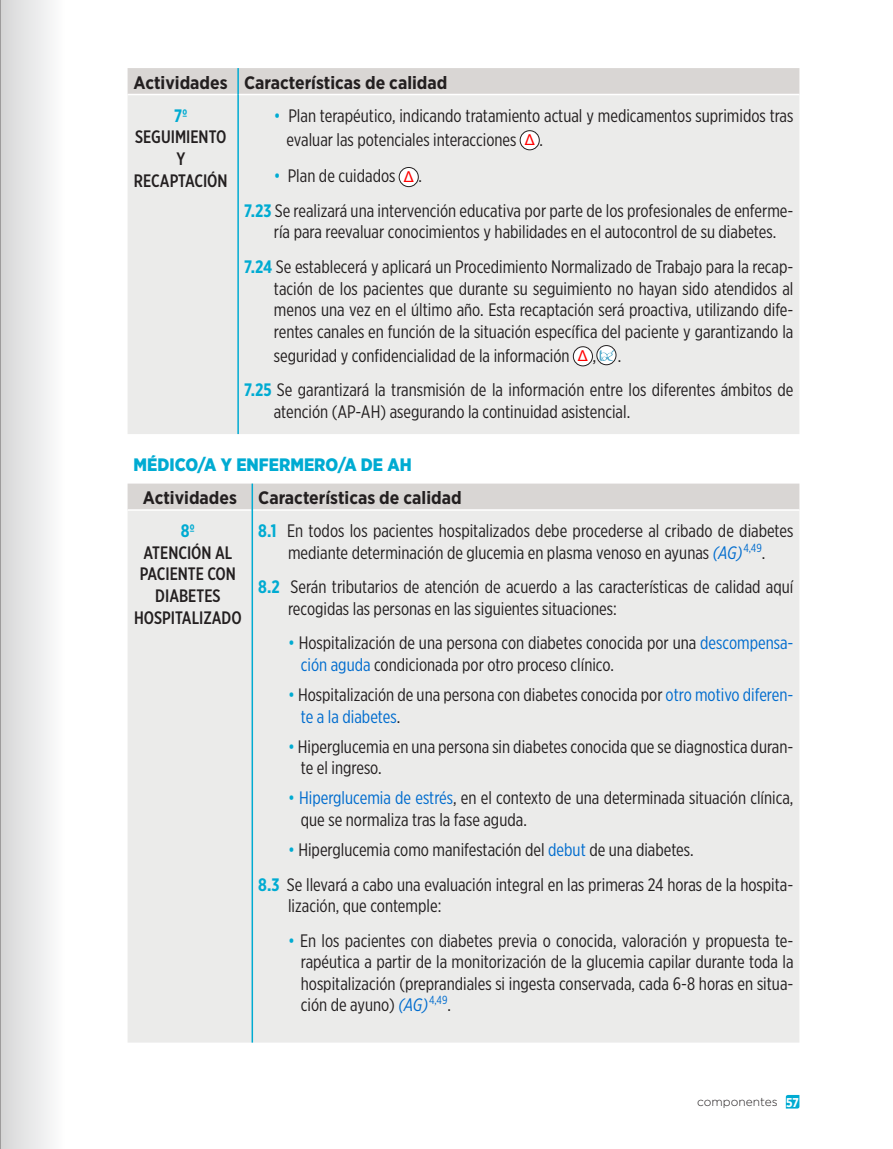
<style>
.page{position:relative;width:893px;height:1149px;background:#fff}
.page>*{position:absolute;margin:0;border:0;box-sizing:border-box;transform-origin:0 0}
.t1{font:18px/21.6px "Gotham X Narrow";color:#231f20}
.t2{font:700 18px "Gotham Narrow";color:#231f20}
.t3{font:500 18px/21.6px "Gotham X Narrow";color:#231f20;text-align:center}
.Heading_1{font:900 18px "Gotham Narrow";color:#00abd2}
.t4{font:700 18px "Gotham X Narrow";color:#00abd2}
.t5{font:18px "Gotham Narrow";color:#231f20}
.t6{font:15px "Arial";color:#f00}
.t7{font:300 12px "Gotham";color:#231f20}
.s1{color:#00abd2}
.s2{font-weight:700;color:#00abd2}
.s3{font-family:"Gotham X Narrow"}
.s4{font-style:italic;color:#006cce}
.s5{color:#006cce}
.s6{font-family:"Gotham X Narrow";font-weight:700;font-size:12.75px;color:#fff}
</style>
<div class="page">
<svg style="left:786px;top:1094px;width:13px;height:14px"></svg>
<div style="left:128px;top:68px;width:671px;height:26px;background:#d9d6d4"></div>
<div style="left:128px;top:95px;width:671px;height:339px;background:#ebebea"></div>
<hr style="left:237px;top:68px;width:2px;height:26px;background:#00abd2">
<hr style="left:237px;top:94px;width:2px;height:340px;background:#00abd2">
<div style="left:520px;top:131px;width:19px;height:19px;background:#fff;border-radius:50%"></div>
<div style="left:520px;top:130px;width:19px;height:20px;border:1px solid #231f20;border-radius:50%"></div>
<div style="left:399px;top:167px;width:19px;height:19px;background:#fff;border-radius:50%"></div>
<div style="left:399px;top:167px;width:19px;height:20px;border:1px solid #231f20;border-radius:50%"></div>
<div style="left:573px;top:346px;width:19px;height:20px;background:#fff;border-radius:50%"></div>
<div style="left:573px;top:346px;width:20px;height:20px;border:1px solid #231f20;border-radius:50%"></div>
<svg style="left:597px;top:345px;width:19px;height:19px"></svg>
<div style="left:597px;top:345px;width:19px;height:20px;border:1px solid #231f20;border-radius:50%"></div>
<svg style="left:600px;top:350px;width:14px;height:11px"></svg>
<div style="left:128px;top:510px;width:671px;height:532px;background:#ebebea"></div>
<svg style="left:128px;top:483px;width:671px;height:27px;background:#dad7d6"></svg>
<hr style="left:252px;top:510px;width:1px;height:532px;background:#00abd2">
<div style="left:0;top:0;width:72px;height:1148px;background:linear-gradient(to right,#d5d5d6,#fff)"></div>
<p class="t2" style="left:134px;top:71px;width:96px">Actividades</p>
<p class="t2" style="left:244px;top:71px;width:205px">Características de calidad</p>
<p class="t4" style="left:174px;top:104px;width:15px">7º</p>
<p class="t3" style="left:135px;top:126px;width:93px">SEGUIMIENTO</p>
<p class="t3" style="left:176px;top:147px;width:10px">Y</p>
<p class="t3" style="left:134px;top:169px;width:95px">RECAPTACIÓN</p>
<p class="t1" style="left:287px;top:103px;width:508px;line-height:24px;text-indent:-13px"><span class="s1">•</span> Plan terapéutico, indicando tratamiento actual y medicamentos suprimidos tras evaluar las potenciales interacciones</p>
<p class="t6" style="left:525px;top:130px;width:12px">Δ</p>
<p class="t1" style="left:539px;top:128px;width:5px">.</p>
<p class="t1" style="left:274px;top:165px;width:123px"><span class="s1">•</span> Plan de cuidados</p>
<p class="t6" style="left:404px;top:166px;width:12px">Δ</p>
<p class="t1" style="left:418px;top:165px;width:5px">.</p>
<p class="t1" style="left:274px;top:199px;width:521px;text-indent:-30px"><span class="s2">7.23</span> Se realizará una intervención educativa por parte de los profesionales de enferme&shy;ría para reevaluar conocimientos y habilidades en el autocontrol de su diabetes.</p>
<p class="t1" style="left:274px;top:255px;width:521px;text-align:justify;text-indent:-30px"><span class="s2">7.24</span> Se establecerá y aplicará un Procedimiento Normalizado de Trabajo para la recap&shy;tación de los pacientes que durante su seguimiento no hayan sido atendidos al menos una vez en el último año. Esta recaptación será proactiva, utilizando dife&shy;rentes canales en función de la situación específica del paciente y garantizando la</p>
<p class="t1" style="left:274px;top:344px;width:297px">seguridad y confidencialidad de la información</p>
<p class="t6" style="left:578px;top:346px;width:12px">Δ</p>
<p class="t5" style="left:593px;top:344px;width:30px">, <span class="s3">.</span></p>
<p class="t1" style="left:274px;top:378px;width:521px;text-indent:-30px"><span class="s2">7.25</span> Se garantizará la transmisión de la información entre los diferentes ámbitos de atención (AP-AH) asegurando la continuidad asistencial.</p>
<p class="Heading_1" style="left:134px;top:452px;width:280px">MÉDICO/A Y ENFERMERO/A DE AH</p>
<p class="t2" style="left:143px;top:486px;width:96px">Actividades</p>
<p class="t2" style="left:258px;top:486px;width:205px">Características de calidad</p>
<p class="t4" style="left:181px;top:519px;width:16px">8º</p>
<p class="t3" style="left:140px;top:541px;width:98px">ATENCIÓN AL<br>PACIENTE CON<br>DIABETES</p>
<p class="t3" style="left:134px;top:606px;width:109px">HOSPITALIZADO</p>
<p class="t1" style="left:258px;top:519px;width:537px;text-align:center"><span class="s2">8.1</span> En todos los pacientes hospitalizados debe procederse al cribado de diabetes mediante determinación de glucemia en plasma venoso en ayunas <span class="s4">(AG)</span><sup>4,49</sup>.</p>
<p class="t1" style="left:288px;top:575px;width:507px;text-indent:-30px"><span class="s2">8.2</span> Serán tributarios de atención de acuerdo a las características de calidad aquí recogidas las personas en las siguientes situaciones:</p>
<p class="t1" style="left:301px;top:631px;width:494px;text-indent:-13px"><span class="s1">•</span> Hospitalización de una persona con diabetes conocida por una <span class="s5">descompensa&shy;ción aguda</span> condicionada por otro proceso clínico.</p>
<p class="t1" style="left:301px;top:683px;width:494px;text-indent:-13px"><span class="s1">•</span> Hospitalización de una persona con diabetes conocida por <span class="s5">otro motivo diferen&shy;te a la diabetes</span>.</p>
<p class="t1" style="left:301px;top:735px;width:494px;text-indent:-13px"><span class="s1">•</span> Hiperglucemia en una persona sin diabetes conocida que se diagnostica duran&shy;te el ingreso.</p>
<p class="t1" style="left:301px;top:786px;width:494px;text-indent:-13px"><span class="s1">•</span> <span class="s5">Hiperglucemia de estrés</span>, en el contexto de una determinada situación clínica, que se normaliza tras la fase aguda.</p>
<p class="t1" style="left:288px;top:838px;width:407px"><span class="s1">•</span> Hiperglucemia como manifestación del <span class="s5">debut</span> de una diabetes.</p>
<p class="t1" style="left:288px;top:872px;width:507px;text-indent:-30px"><span class="s2">8.3</span> Se llevará a cabo una evaluación integral en las primeras 24 horas de la hospita&shy;lización, que contemple:</p>
<p class="t1" style="left:301px;top:928px;width:494px;text-align:justify;text-indent:-13px"><span class="s1">•</span> En los pacientes con diabetes previa o conocida, valoración y propuesta te&shy;rapéutica a partir de la monitorización de la glucemia capilar durante toda la hospitalización (preprandiales si ingesta conservada, cada 6-8 horas en situa&shy;ción de ayuno) <span class="s4">(AG)</span><sup>4,49</sup>.</p>
<p class="t7" style="left:697px;top:1093px;width:103px">componentes <span class="s6">57</span></p>
</div>
